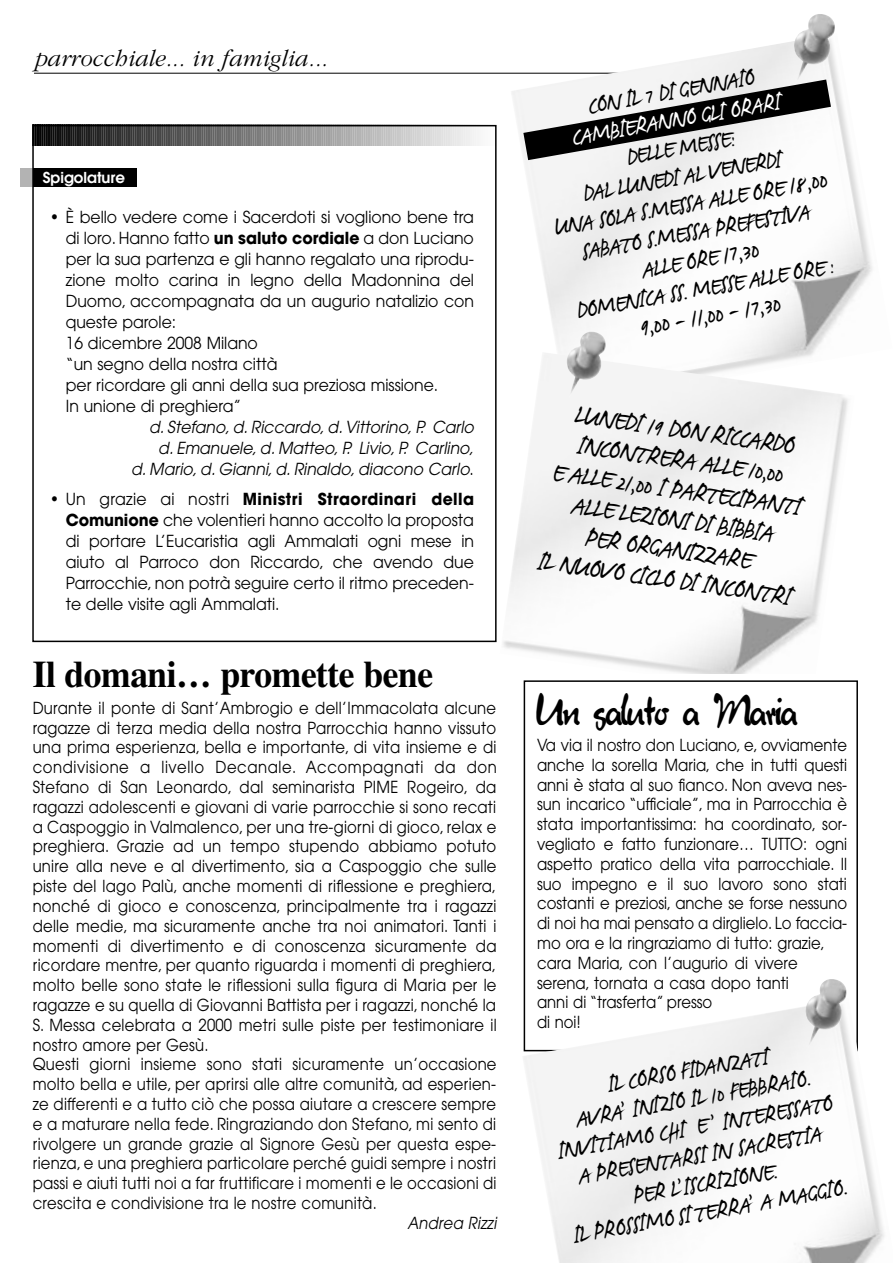
<style>
.page{position:relative;width:893px;height:1263px;background:#fff}
.page>*{position:absolute;margin:0;border:0;box-sizing:border-box;transform-origin:0 0}
.t1{font:700 37.5px "Times";letter-spacing:-.015em;color:#000;scale:.95 1}
.t2{font:36px/30px "James Fajardo";color:#000;text-align:center;scale:.85 1}
.t3{font:33px/28.5px "James Fajardo";color:#000;text-align:center;scale:.85 1}
.t4{font:33px "James Fajardo";color:#fff;scale:.85 1}
.t5{font:31.95px "Juliet";letter-spacing:-.025em;color:#000;scale:.89 1}
.t6{font:italic 300 24px "Garamond";color:#000}
.t7{font:16.5px/19.8px "Avant Garde";letter-spacing:.015em;color:#000;scale:.9 1}
.t8{font:16.5px/21px "Avant Garde";letter-spacing:.015em;color:#000;scale:.95 1}
.t9{font:italic 16.5px/21px "Avant Garde";color:#000;text-align:right;scale:.95 1}
.t10{font:italic 16.5px "Avant Garde";color:#000;scale:.9 1}
.t11{font:600 15px "Avant Garde";color:#fff}
.s1{font-weight:700}
.s2{font-style:normal}
.s3{font-size:36px}
</style>
<div class="page">
<hr style="left:34px;top:73px;width:786px;height:1px;background:#000">
<div style="left:32px;top:169px;width:105px;height:18px;background:#000"></div>
<div style="left:20px;top:169px;width:12px;height:18px;background:#b3b3b3"></div>
<div style="left:524px;top:680px;width:334px;height:371px;border:2px solid #000"></div>
<img style="left:511px;top:41px;width:361px;height:311px">
<img style="left:794px;top:14px;width:42px;height:70px">
<img style="left:523px;top:998px;width:361px;height:265px">
<img style="left:805px;top:979px;width:42px;height:70px">
<img style="left:503px;top:352px;width:345px;height:321px">
<img style="left:567px;top:331px;width:39px;height:67px">
<svg style="left:32px;top:124px;width:465px;height:21px;background:#868686"></svg>
<div style="left:32px;top:125px;width:465px;height:517px;border:2px solid #000"></div>
<svg style="left:523px;top:80px;width:308px;height:80px"></svg>
<svg style="left:710px;top:1114px;width:4px;height:6px"></svg>
<svg style="left:749px;top:1194px;width:3px;height:6px"></svg>
<h3 class="t6" style="left:34px;top:43px;width:294px">parrocchiale... in famiglia...</h3>
<p class="t11" style="left:43px;top:172px;width:84px">Spigolature</p>
<p class="t8" style="left:66px;top:208px;width:431px;text-indent:-16px">• È bello vedere come i Sacerdoti si vogliono bene tra di loro. Hanno fatto <span class="s1">un saluto cordiale</span> a don Luciano per la sua partenza e gli hanno regalato una riprodu&shy;zione molto carina in legno della Madonnina del Duomo, accompagnata da un augurio natalizio con queste parole:<br>16 dicembre 2008 Milano<br>“un segno della nostra città<br>per ricordare gli anni della sua preziosa missione.<br>In unione di preghiera”</p>
<p class="t9" style="left:131px;top:418px;width:362px">d. Stefano, d. Riccardo, d. Vittorino, P. Carlo d. Emanuele, d. Matteo, P. Livio, P. Carlino,<br>d. Mario, d. Gianni, d. Rinaldo, diacono Carlo<span class="s2">.</span></p>
<p class="t8" style="left:66px;top:489px;width:431px;text-align:justify;text-indent:-16px">• Un grazie ai nostri <span class="s1">Ministri Straordinari della Comunione</span> che volentieri hanno accolto la proposta di portare L’Eucaristia agli Ammalati ogni mese in aiuto al Parroco don Riccardo, che avendo due Parrocchie, non potrà seguire certo il ritmo preceden&shy;te delle visite agli Ammalati.</p>
<h1 class="t1" style="left:33px;top:652px;width:423px">Il domani… promette bene</h1>
<p class="t7" style="left:33px;top:699px;width:517px">Durante il ponte di Sant’Ambrogio e dell’Immacolata alcune ragazze di terza media della nostra Parrocchia hanno vissuto una prima esperienza, bella e importante, di vita insieme e di condivisione a livello Decanale. Accompagnati da don Stefano di San Leonardo, dal seminarista PIME Rogeiro, da ragazzi adolescenti e giovani di varie parrocchie si sono recati a Caspoggio in Valmalenco, per una tre-giorni di gioco, relax e preghiera. Grazie ad un tempo stupendo abbiamo potuto unire alla neve e al divertimento, sia a Caspoggio che sulle piste del lago Palù, anche momenti di riflessione e preghiera, nonché di gioco e conoscenza, principalmente tra i ragazzi delle medie, ma sicuramente anche tra noi animatori. Tanti i momenti di divertimento e di conoscenza sicuramente da ricordare mentre, per quanto riguarda i momenti di preghiera, molto belle sono state le riflessioni sulla figura di Maria per le ragazze e su quella di Giovanni Battista per i ragazzi, nonché la S. Messa celebrata a 2000 metri sulle piste per testimoniare il nostro amore per Gesù.<br>Questi giorni insieme sono stati sicuramente un’occasione molto bella e utile, per aprirsi alle altre comunità, ad esperien&shy;ze differenti e a tutto ciò che possa aiutare a crescere sempre e a maturare nella fede. Ringraziando don Stefano, mi sento di rivolgere un grande grazie al Signore Gesù per questa espe&shy;rienza, e una preghiera particolare perché guidi sempre i nostri passi e aiuti tutti noi a far fruttificare i momenti e le occasioni di crescita e condivisione tra le nostre comunità.</p>
<p class="t10" style="left:407px;top:1216px;width:101px">Andrea Rizzi</p>
<h3 class="t3" style="left:586px;top:95px;width:200px;rotate:-10deg">CON IL 7 DI GENNAIO</h3>
<h3 class="t4" style="left:569px;top:122px;width:250px;rotate:-10deg">CAMBIERANNO GLI ORARI</h3>
<h3 class="t3" style="left:543px;top:161px;width:328px;rotate:-10deg">DELLE MESSE:<br>DAL LUNEDI AL VENERDI<br>UNA SOLA S.MESSA ALLE ORE <span class="s3">18,00<br></span>SABATO S.MESSA PREFESTIVA<br>ALLE ORE <span class="s3">17,30<br></span>DOMENICA SS. MESSE ALLE ORE :</h3>
<h2 class="t2" style="left:638px;top:316px;width:169px;rotate:-10deg">9,00 - 11,00 - 17,30</h2>
<h2 class="t2" style="left:561px;top:401px;width:302px;rotate:8deg">LUNEDI 19 DON RICCARDO<br>INCONTRERA ALLE 10,00<br>E ALLE 21,00 I PARTECIPANTI<br>ALLE LEZIONI DI BIBBIA<br>PER ORGANIZZARE<br>IL NUOVO CICLO DI INCONTRI</h2>
<h3 class="t5" style="left:537px;top:695px;width:295px">Un saluto a Maria</h3>
<p class="t7" style="left:537px;top:736px;width:346px">Va via il nostro don Luciano, e, ovviamente anche la sorella Maria, che in tutti questi anni è stata al suo fianco. Non aveva nes&shy;sun incarico “ufficiale”, ma in Parrocchia è stata importantissima: ha coordinato, sor&shy;vegliato e fatto funzionare… TUTTO: ogni aspetto pratico della vita parrocchiale. Il suo impegno e il suo lavoro sono stati costanti e preziosi, anche se forse nessuno di noi ha mai pensato a dirglielo. Lo faccia&shy;mo ora e la ringraziamo di tutto: grazie, cara Maria, con l’augurio di vivere serena, tornata a casa dopo tanti<br>anni di “trasferta” presso<br>di noi!</p>
<h3 class="t3" style="left:569px;top:1080px;width:281px;rotate:-10deg">IL CORSO FIDANZATI<br>AVRA INIZIO IL 10 FEBBRAIO.</h3>
<h3 class="t3" style="left:547px;top:1090px;width:179px;line-height:43.5px;rotate:-10deg">,<br>INVITIAMO CHI E</h3>
<h3 class="t3" style="left:720px;top:1111px;width:133px;rotate:-10deg">INTERESSATO</h3>
<h3 class="t3" style="left:577px;top:1166px;width:292px;rotate:-10deg">A PRESENTARSI IN SACRESTIA</h3>
<h3 class="t3" style="left:631px;top:1185px;width:173px;rotate:-10deg">PER LISCRIZIONE.</h3>
<h3 class="t3" style="left:563px;top:1174px;width:328px;line-height:43.5px;text-align:left;text-indent:112px;rotate:-10deg">,<br>IL PROSSIMOSITERRA A MAGGIO.</h3>
</div>
